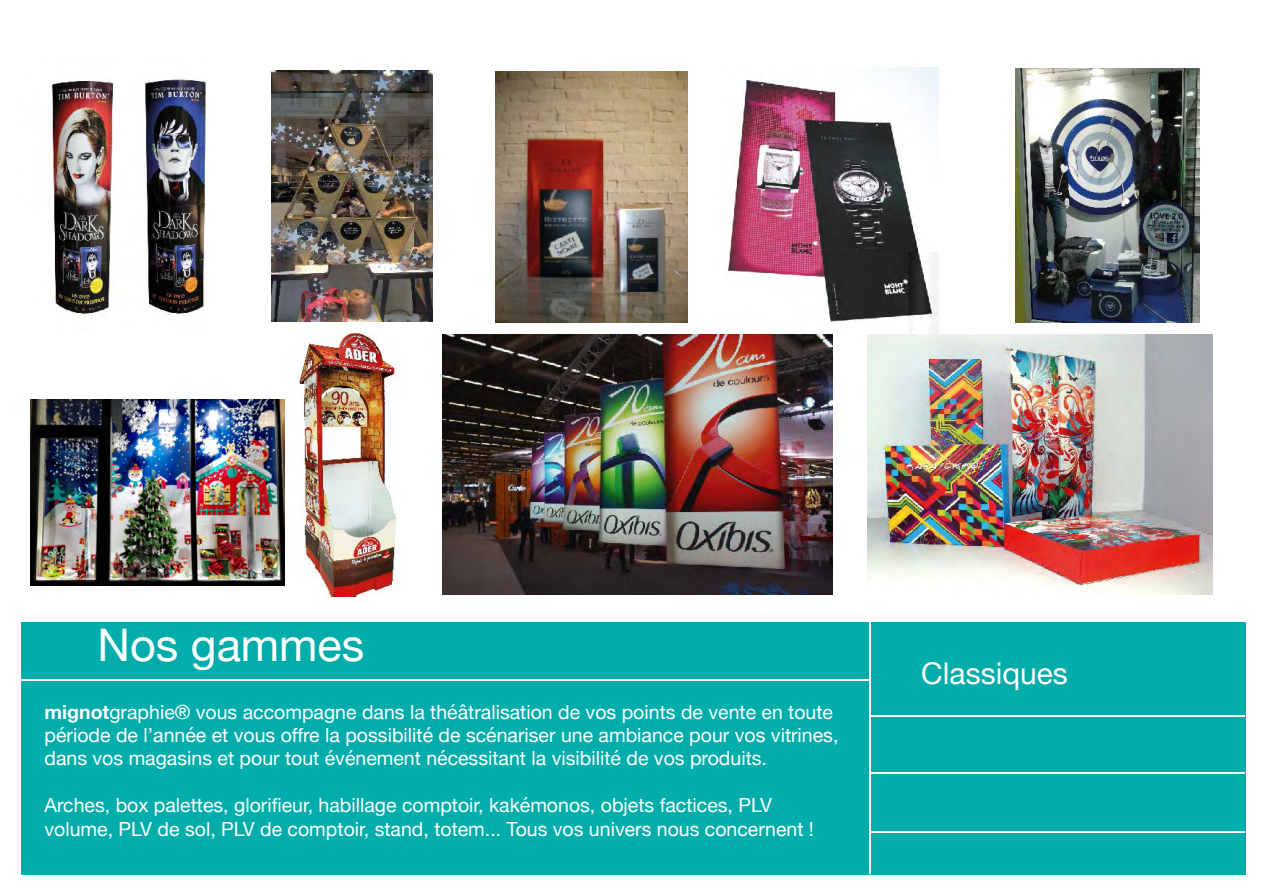
<style>
.page{position:relative;width:1263px;height:893px;background:#fff}
.page>*{position:absolute;margin:0;border:0;box-sizing:border-box;transform-origin:0 0}
.t1{font:45px "Helvetica Neue";color:#fff}
.t2{font:30px "Helvetica Neue";color:#fdfdfb}
.t3{font:19.5px/23.4px "Helvetica Neue";color:#fff}
.s1{font-weight:700}
</style>
<div class="page">
<div style="left:21px;top:623px;width:1224px;height:252px;background:#00adaa"></div>
<hr style="left:869px;top:622px;width:1px;height:252px;background:#fdfdfd">
<hr style="left:20px;top:679px;width:848px;height:1px;background:#fdfdfd">
<img style="left:724px;top:68px;width:215px;height:269px">
<img style="left:868px;top:335px;width:345px;height:260px">
<img style="left:442px;top:334px;width:390px;height:261px">
<img style="left:52px;top:79px;width:154px;height:236px">
<img style="left:1016px;top:68px;width:184px;height:255px">
<img style="left:495px;top:72px;width:193px;height:251px">
<img style="left:299px;top:332px;width:98px;height:265px">
<hr style="left:870px;top:772px;width:375px;height:2px;background:#fdfdfd">
<hr style="left:870px;top:715px;width:375px;height:2px;background:#fdfdfd">
<hr style="left:869px;top:831px;width:376px;height:2px;background:#fdfdfd">
<img style="left:271px;top:70px;width:161px;height:252px">
<img style="left:31px;top:400px;width:254px;height:186px">
<h1 class="t1" style="left:98px;top:613px;width:268px">Nos gammes</h1>
<p class="t3" style="left:45px;top:701px;width:795px"><span class="s1">mignot</span>graphie® vous accompagne dans la théâtralisation de vos points de vente en toute période de l’année et vous offre la possibilité de scénariser une ambiance pour vos vitrines, dans vos magasins et pour tout événement nécessitant la visibilité de vos produits.</p>
<p class="t3" style="left:45px;top:795px;width:771px">Arches, box palettes, glorifieur, habillage comptoir, kakémonos, objets factices, PLV volume, PLV de sol, PLV de comptoir, stand, totem... Tous vos univers nous concernent !</p>
<h2 class="t2" style="left:921px;top:652px;width:148px">Classiques</h2>
</div>
